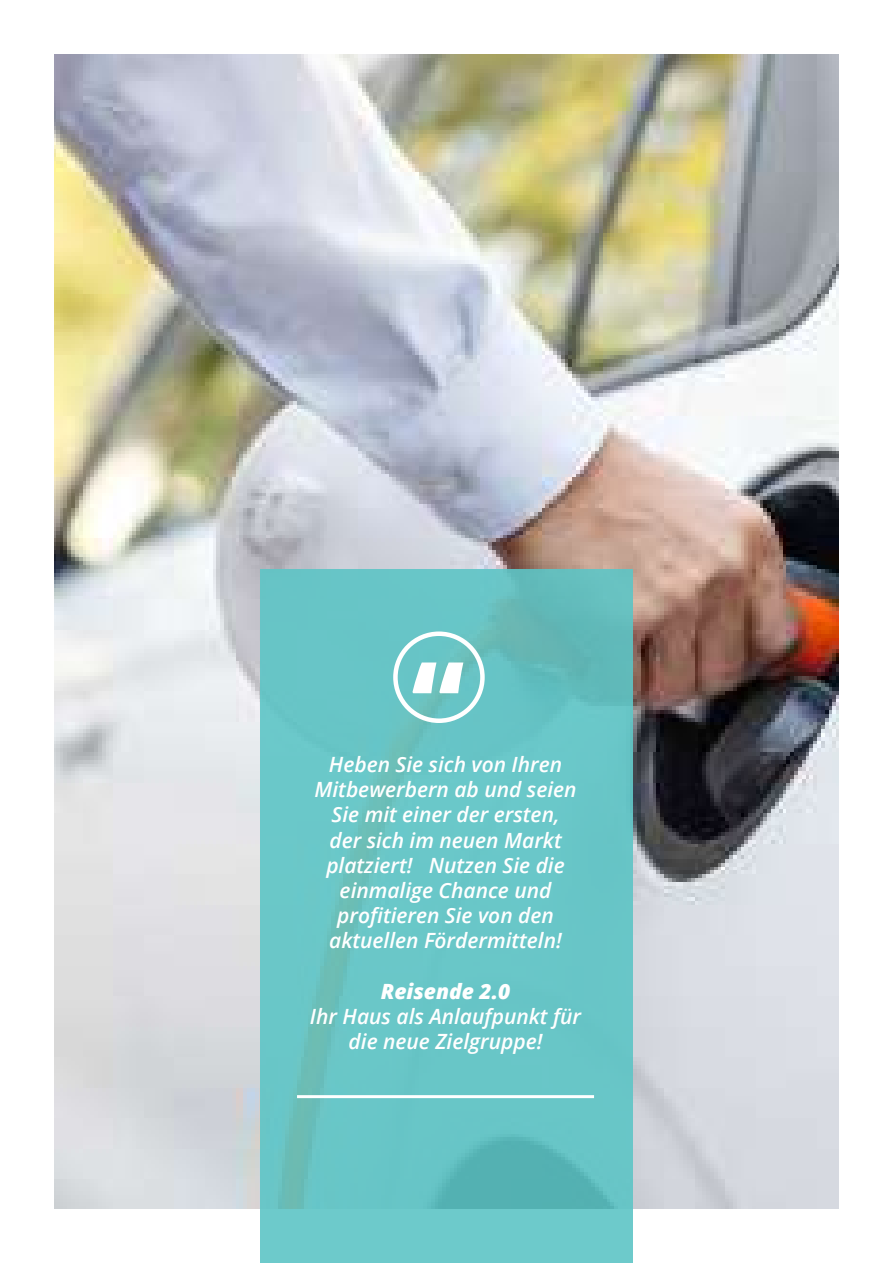
<style>
.page{position:relative;width:893px;height:1263px;background:#fff}
.page>*{position:absolute;margin:0;border:0;box-sizing:border-box;transform-origin:0 0}
.t1{font:800 108px "Open Sans";color:#fff}
.t2{font:italic 600 21px/25.2px "Open Sans";color:#fff;text-align:center}
.t3{font:italic 800 21px "Open Sans";color:#fff}
</style>
<div class="page">
<img style="left:54px;top:54px;width:785px;height:1155px">
<svg style="left:260px;top:569px;width:373px;height:694px;background:#68c4c5"></svg>
<hr style="left:297px;top:1095px;width:297px;height:3px;background:#fff">
<div style="left:393px;top:631px;width:92px;height:92px;border:4px solid #fff;border-radius:50%"></div>
<h1 class="t1" style="left:411px;top:618px;width:55px">“</h1>
<p class="t2" style="left:314px;top:751px;width:264px">Heben Sie sich von Ihren<br>Mitbewerbern ab und seien<br>Sie mit einer der ersten, der sich im neuen Markt platziert! Nutzen Sie die einmalige Chance und profitieren Sie von den aktuellen Fördermitteln!</p>
<p class="t3" style="left:381px;top:975px;width:131px">Reisende 2.0</p>
<p class="t2" style="left:310px;top:1003px;width:273px">Ihr Haus als Anlaufpunkt für die neue Zielgruppe!</p>
</div>
